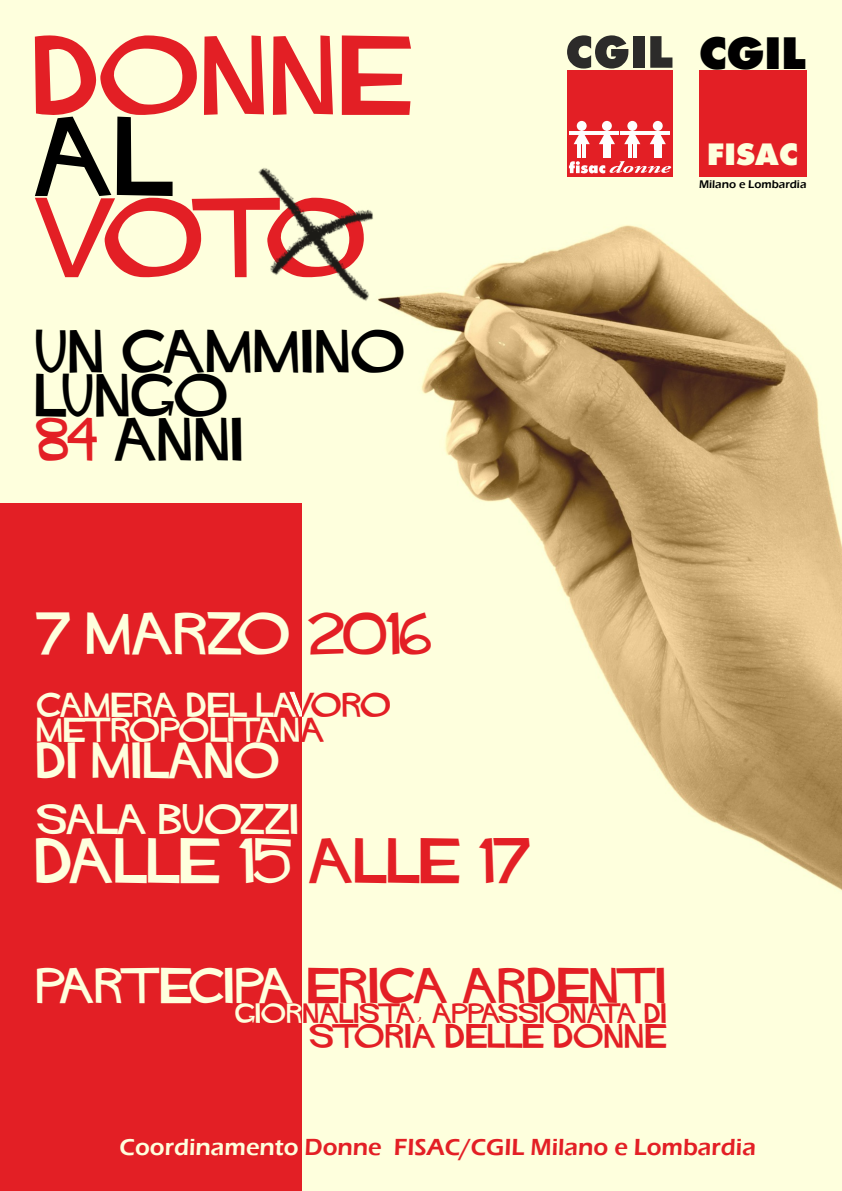
<style>
.page{position:relative;width:842px;height:1191px;background:#fff}
.page>*{position:absolute;margin:0;border:0;box-sizing:border-box;transform-origin:0 0}
.t1{font:79.4px "Hitchcock";color:#e31f25}
.t2{font:79.4px "Hitchcock";color:#000}
.t3{font:45.1px "Hitchcock";letter-spacing:.04em;color:#feffdd}
.t4{font:43.1px/44px "Hitchcock";letter-spacing:.03em;color:#000}
.t5{font:800 42.2px "Futura";color:#000}
.t6{font:42.1px "Hitchcock";color:#feffdd}
.t7{font:36px "Hitchcock";letter-spacing:.03em;color:#feffdd}
.t8{font:35.4px "Hitchcock";letter-spacing:.025em;color:#e31f25}
.t9{font:30px "Hitchcock";color:#feffdd}
.t10{font:800 28.7px "Futura";color:#feffdd}
.t11{font:24.4px/24.9px "Hitchcock";letter-spacing:.01em;color:#feffdd}
.t12{font:600 24px "Eras ITC";color:#e31f25}
.t13{font:24px "Hitchcock";letter-spacing:.035em;color:#e31f25}
.t14{font:19.8px "Hitchcock";color:#e31f25}
.t15{font:600 11.4px "Eras ITC";color:#000}
.s1{color:#e31f25}
.s2{color:#feffdd}
</style>
<div class="page">
<div style="left:0;top:0;width:842px;height:1190px;background:#feffdd"></div>
<img style="left:301px;top:225px;width:541px;height:669px">
<div style="left:0;top:503px;width:301px;height:688px;background:#e31f25"></div>
<svg style="left:289px;top:691px;width:13px;height:26px"></svg>
<div style="left:699px;top:70px;width:107px;height:107px;background:#e31f25"></div>
<img style="left:258px;top:168px;width:117px;height:136px">
<div style="left:567px;top:70px;width:105px;height:106px;background:#e31f25"></div>
<div style="left:577px;top:121px;width:10px;height:10px;background:#fefefe;border-radius:50%"></div>
<svg style="left:574px;top:130px;width:16px;height:14px"></svg>
<hr style="left:578px;top:143px;width:3px;height:15px;background:#fefefe">
<hr style="left:582px;top:143px;width:4px;height:15px;background:#fefefe">
<hr style="left:570px;top:131px;width:24px;height:4px;background:#fefefe">
<div style="left:653px;top:121px;width:10px;height:10px;background:#fefefe;border-radius:50%"></div>
<svg style="left:650px;top:130px;width:16px;height:14px"></svg>
<hr style="left:654px;top:143px;width:3px;height:15px;background:#fefefe">
<hr style="left:658px;top:143px;width:4px;height:15px;background:#fefefe">
<hr style="left:646px;top:131px;width:24px;height:4px;background:#fefefe">
<div style="left:627px;top:121px;width:10px;height:10px;background:#fefefe;border-radius:50%"></div>
<svg style="left:624px;top:130px;width:16px;height:14px"></svg>
<hr style="left:628px;top:143px;width:4px;height:15px;background:#fefefe">
<hr style="left:633px;top:143px;width:3px;height:15px;background:#fefefe">
<hr style="left:620px;top:131px;width:24px;height:4px;background:#fefefe">
<div style="left:602px;top:121px;width:10px;height:10px;background:#fefefe;border-radius:50%"></div>
<svg style="left:599px;top:130px;width:16px;height:14px"></svg>
<hr style="left:603px;top:143px;width:3px;height:15px;background:#fefefe">
<hr style="left:607px;top:143px;width:4px;height:15px;background:#fefefe">
<hr style="left:595px;top:131px;width:24px;height:4px;background:#fefefe">
<svg style="left:567px;top:35px;width:61px;height:34px"></svg>
<div style="left:633px;top:36px;width:11px;height:32px;background:#2c2b2a"></div>
<svg style="left:650px;top:36px;width:22px;height:32px"></svg>
<svg style="left:569px;top:161px;width:102px;height:12px"></svg>
<h1 class="t1" style="left:35px;top:35px;width:379px">DONNE</h1>
<h1 class="t2" style="left:35px;top:116px;width:138px">AL</h1>
<h1 class="t1" style="left:35px;top:197px;width:335px">VOTO</h1>
<h3 class="t4" style="left:36px;top:329px;width:371px">UN CAMMINO<br>LUNGO<br><span class="s1">84</span> ANNI</h3>
<h3 class="t5" style="left:699px;top:34px;width:109px">CGIL</h3>
<p class="t10" style="left:707px;top:142px;width:92px">FISAC</p>
<p class="t15" style="left:699px;top:180px;width:109px">Milano e Lombardia</p>
<h3 class="t6" style="left:36px;top:612px;width:396px">7 MARZO <span class="s1">2016</span></h3>
<p class="t11" style="left:37px;top:692px;width:356px">CAMERA DEL LA<span class="s1">VORO<br></span>METROPOLITAN<span class="s1">A</span></p>
<h3 class="t7" style="left:37px;top:742px;width:245px">DI MILANO</h3>
<p class="t9" style="left:37px;top:803px;width:264px">SALA BUOZZI</p>
<h2 class="t3" style="left:36px;top:837px;width:495px">DALLE 15 <span class="s1">ALLE 17</span></h2>
<h3 class="t8" style="left:37px;top:967px;width:631px"><span class="s2">PARTECIPA</span> ERICA ARDENTI</h3>
<p class="t14" style="left:236px;top:1003px;width:433px"><span class="s2">GIOR</span>NALISTA, APPASSIONATA DI</p>
<p class="t13" style="left:310px;top:1023px;width:359px">STORIA DELLE DONNE</p>
<p class="t12" style="left:120px;top:1138px;width:638px"><span class="s2">Coordinamento</span> Donne FISAC/CGIL Milano e Lombardia</p>
</div>
